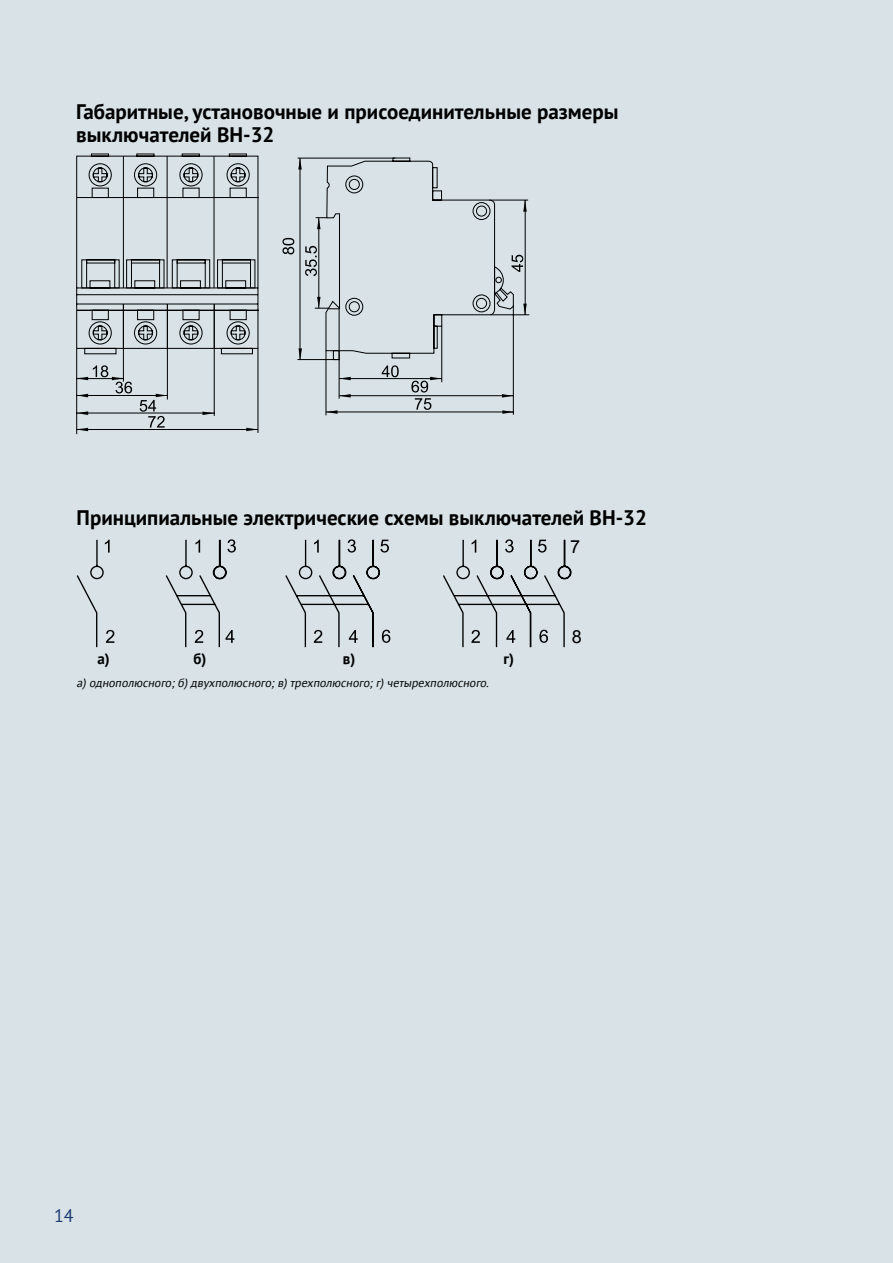
<style>
.page{position:relative;width:893px;height:1263px;background:#d8e2e7}
.page>*{position:absolute;margin:0;border:0;box-sizing:border-box;transform-origin:0 0}
.t1{font:700 21px/22.5px "PT Sans";color:#000}
.t2{font:18px "PT Sans";color:#19386e}
.t3{font:18px "Arial";color:#000}
.t4{font:700 15px "PT Sans";color:#000}
.t5{font:italic 12px "PT Sans";color:#000}
</style>
<div class="page">
<svg style="left:76px;top:153px;width:171px;height:202px"></svg>
<hr style="left:76px;top:348px;width:1px;height:86px;background:#000">
<hr style="left:123px;top:304px;width:1px;height:78px;background:#000">
<hr style="left:167px;top:304px;width:1px;height:95px;background:#000">
<hr style="left:214px;top:304px;width:1px;height:112px;background:#000">
<hr style="left:258px;top:348px;width:1px;height:85px;background:#000">
<hr style="left:77px;top:395px;width:90px;height:1px;background:#000">
<hr style="left:77px;top:413px;width:137px;height:1px;background:#000">
<hr style="left:77px;top:429px;width:181px;height:1px;background:#000">
<svg style="left:81px;top:155px;width:433px;height:204px"></svg>
<hr style="left:298px;top:158px;width:97px;height:1px;background:#000">
<hr style="left:297px;top:359px;width:43px;height:1px;background:#000">
<hr style="left:339px;top:309px;width:1px;height:90px;background:#000">
<hr style="left:326px;top:351px;width:1px;height:64px;background:#000">
<div style="left:333px;top:350px;width:7px;height:10px;border:1px solid #000"></div>
<hr style="left:441px;top:326px;width:1px;height:56px;background:#000">
<hr style="left:339px;top:378px;width:103px;height:1px;background:#000">
<hr style="left:339px;top:395px;width:174px;height:1px;background:#000">
<hr style="left:513px;top:305px;width:1px;height:110px;background:#000">
<hr style="left:326px;top:412px;width:187px;height:1px;background:#000">
<hr style="left:490px;top:314px;width:39px;height:1px;background:#000">
<hr style="left:489px;top:200px;width:39px;height:1px;background:#000">
<hr style="left:525px;top:200px;width:1px;height:115px;background:#000">
<hr style="left:319px;top:218px;width:1px;height:90px;background:#000">
<hr style="left:300px;top:158px;width:1px;height:202px;background:#000">
<svg style="left:298px;top:158px;width:4px;height:12px"></svg>
<svg style="left:315px;top:297px;width:14px;height:12px"></svg>
<svg style="left:339px;top:377px;width:12px;height:3px"></svg>
<svg style="left:339px;top:394px;width:12px;height:4px"></svg>
<svg style="left:326px;top:410px;width:11px;height:4px"></svg>
<svg style="left:502px;top:394px;width:11px;height:4px"></svg>
<svg style="left:502px;top:410px;width:12px;height:4px"></svg>
<svg style="left:246px;top:428px;width:12px;height:3px"></svg>
<svg style="left:202px;top:412px;width:12px;height:3px"></svg>
<svg style="left:77px;top:411px;width:11px;height:4px"></svg>
<svg style="left:77px;top:428px;width:11px;height:3px"></svg>
<svg style="left:523px;top:304px;width:4px;height:11px"></svg>
<svg style="left:523px;top:200px;width:4px;height:12px"></svg>
<svg style="left:511px;top:255px;width:12px;height:17px"></svg>
<svg style="left:282px;top:238px;width:12px;height:16px"></svg>
<svg style="left:305px;top:246px;width:12px;height:30px"></svg>
<svg style="left:140px;top:394px;width:27px;height:34px"></svg>
<svg style="left:382px;top:365px;width:17px;height:12px"></svg>
<svg style="left:411px;top:377px;width:30px;height:15px"></svg>
<svg style="left:415px;top:398px;width:16px;height:12px"></svg>
<svg style="left:316px;top:217px;width:11px;height:12px"></svg>
<svg style="left:77px;top:365px;width:55px;height:32px"></svg>
<svg style="left:298px;top:348px;width:4px;height:12px"></svg>
<svg style="left:76px;top:539px;width:314px;height:109px"></svg>
<svg style="left:443px;top:539px;width:129px;height:109px"></svg>
<p class="t1" style="left:76px;top:100px;width:544px">Габаритные, установочные и присоединительные размеры выключателей ВН-32</p>
<p class="t1" style="left:77px;top:506px;width:572px">Принципиальные электрические схемы выключателей ВН-32</p>
<p class="t3" style="left:570px;top:534px;width:12px">7</p>
<p class="t4" style="left:98px;top:649px;width:14px">а)</p>
<p class="t4" style="left:193px;top:649px;width:14px">б)</p>
<p class="t4" style="left:343px;top:649px;width:14px">в)</p>
<p class="t4" style="left:503px;top:649px;width:12px">г)</p>
<p class="t5" style="left:77px;top:675px;width:416px">а) однополюсного;б) двухполюсного;в) трехполюсного;г) четырехполюсного.</p>
<p class="t3" style="left:572px;top:625px;width:12px">8</p>
<p class="t2" style="left:54px;top:1205px;width:21px">14</p>
</div>
